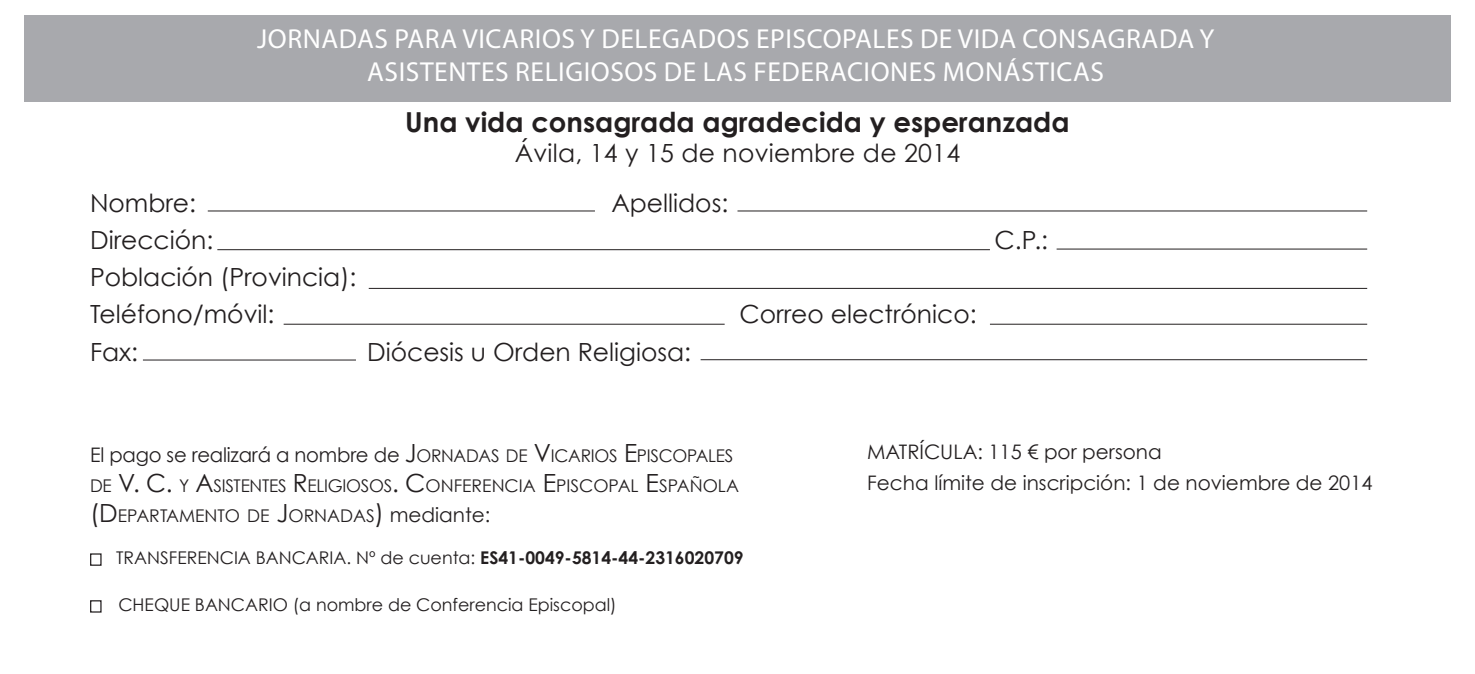
<style>
.page{position:relative;width:1475px;height:674px;background:#fff}
.page>*{position:absolute;margin:0;border:0;box-sizing:border-box;transform-origin:0 0}
.t1{font:27.5px/33px "Myriad Pro";letter-spacing:.02em;color:#fff;text-align:center}
.t2{font:700 27.5px "Century Gothic";color:#231f20}
.t3{font:25px "Century Gothic";color:#231f20}
.t4{font:20px "Century Gothic";color:#231f20}
.t5{font:17.5px "Century Gothic";color:#231f20}
.t6{font:17.5px/30px "Century Gothic";color:#231f20}
.s1{font-size:25px}
.s2{font-size:17.5px}
.s3{font-size:20px}
.s4{font-weight:700}
</style>
<div class="page">
<div style="left:24px;top:16px;width:1426px;height:85px;background:#a8a9ad"></div>
<div style="left:90px;top:600px;width:12px;height:12px;border:1px solid #231f20"></div>
<div style="left:90px;top:553px;width:12px;height:12px;border:1px solid #231f20"></div>
<hr style="left:208px;top:210px;width:387px;height:1px;background:#231f20">
<hr style="left:369px;top:288px;width:997px;height:1px;background:#231f20">
<hr style="left:283px;top:323px;width:441px;height:1px;background:#231f20">
<hr style="left:737px;top:210px;width:629px;height:1px;background:#231f20">
<hr style="left:217px;top:249px;width:772px;height:1px;background:#231f20">
<hr style="left:1056px;top:248px;width:310px;height:1px;background:#231f20">
<hr style="left:989px;top:323px;width:377px;height:1px;background:#231f20">
<hr style="left:143px;top:359px;width:213px;height:1px;background:#231f20">
<hr style="left:700px;top:359px;width:666px;height:1px;background:#231f20">
<p class="t1" style="left:257px;top:22px;width:958px">JORNADAS PARA VICARIOS Y DELEGADOS EPISCOPALES DE VIDA CONSAGRADA Y<br>ASISTENTES RELIGIOSOS DE LAS FEDERACIONES MONÁSTICAS</p>
<p class="t2" style="left:405px;top:104px;width:665px">Una vida consagrada agradecida y esperanzada</p>
<p class="t3" style="left:514px;top:137px;width:447px">Ávila, 14 y 15 de noviembre de 2014</p>
<p class="t3" style="left:90px;top:188px;width:107px">Nombre:</p>
<p class="t3" style="left:611px;top:188px;width:118px">Apellidos:</p>
<p class="t3" style="left:90px;top:225px;width:125px">Dirección:</p>
<p class="t3" style="left:994px;top:225px;width:55px">C.P.:</p>
<p class="t3" style="left:90px;top:262px;width:268px">Población (Provincia):</p>
<p class="t3" style="left:90px;top:299px;width:186px">Teléfono/móvil:</p>
<p class="t3" style="left:739px;top:299px;width:238px">Correo electrónico:</p>
<p class="t3" style="left:90px;top:336px;width:50px">Fax:</p>
<p class="t3" style="left:367px;top:336px;width:325px">Diócesis u Orden Religiosa:</p>
<p class="t4" style="left:90px;top:442px;width:644px">El pago se realizará a nombre de <span class="s1">J</span><span class="s2">ORNADAS DE</span> <span class="s1">V</span><span class="s2">ICARIOS</span> <span class="s1">E</span><span class="s2">PISCOPALES</span></p>
<p class="t6" style="left:90px;top:470px;width:650px">DE <span class="s1">V. C.</span> Y <span class="s1">A</span>SISTENTES <span class="s1">R</span> ELIGIOSOS<span class="s1">. C</span>ONFERENCIA <span class="s1">E</span>PISCOPAL <span class="s1">E</span>SPAÑOLA <span class="s1">(D</span> EPARTAMENTO DE <span class="s1">J</span>ORNADAS<span class="s1">)</span> <span class="s3">mediante:</span></p>
<p class="t5" style="left:116px;top:547px;width:629px">TRANSFERENCIA BANCARIA. Nº de cuenta: <span class="s4">ES41-0049-5814-44-2316020709</span></p>
<p class="t5" style="left:118px;top:593px;width:499px">CHEQUE BANCARIO (a nombre de Conferencia Episcopal)</p>
<p class="t4" style="left:867px;top:439px;width:296px">MATRÍCULA: 115 € por persona</p>
<p class="t4" style="left:867px;top:470px;width:506px">Fecha límite de inscripción: 1 de noviembre de 2014</p>
</div>
